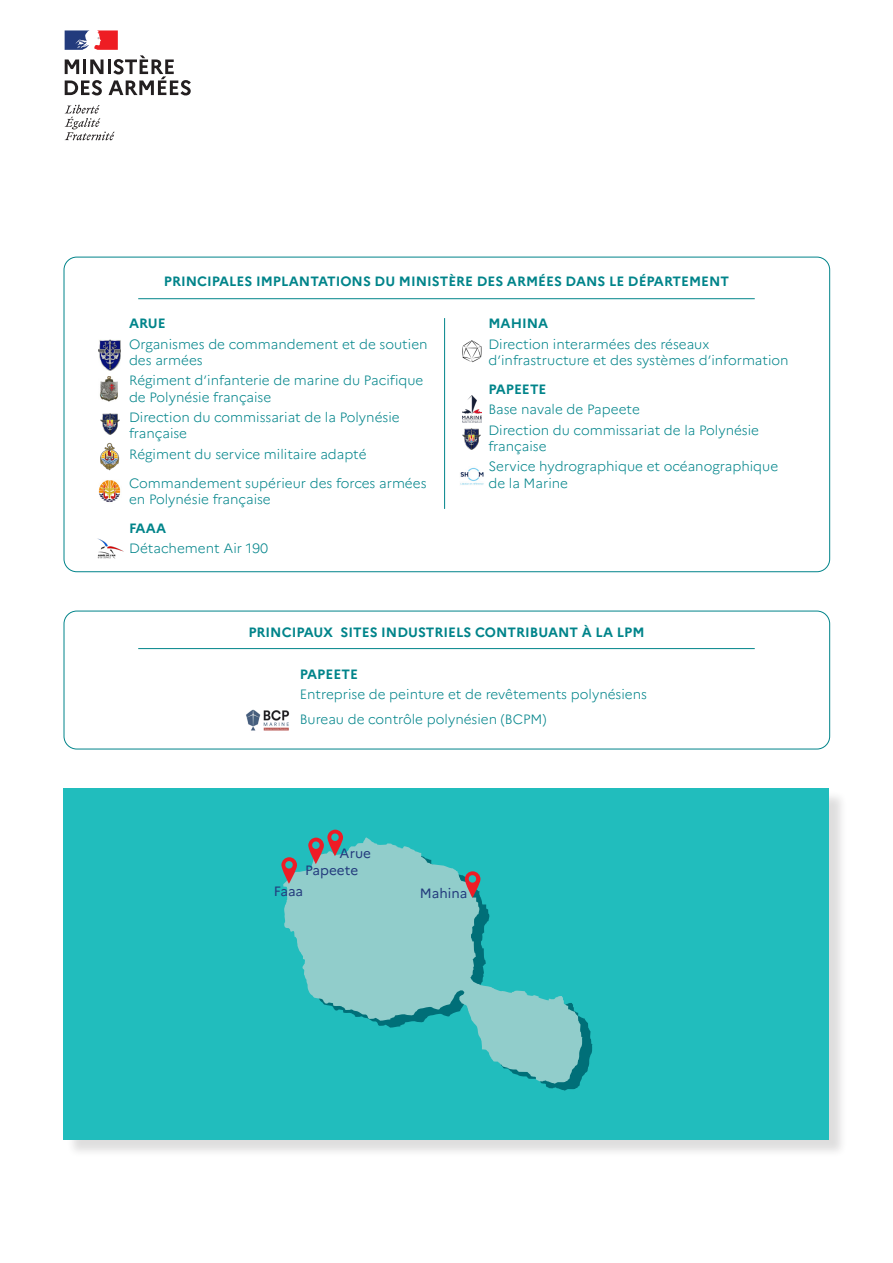
<style>
.page{position:relative;width:893px;height:1263px;background:#fff}
.page>*{position:absolute;margin:0;border:0;box-sizing:border-box;transform-origin:0 0}
.t1{font:300 13.5px/16.2px "Marianne";color:#00848a}
.t2{font:700 13.5px "Marianne";color:#00848a}
.t3{font:13.5px "Marianne";color:#233b7d}
</style>
<div class="page">
<svg style="left:65px;top:105px;width:50px;height:35px"></svg>
<svg style="left:65px;top:30px;width:126px;height:65px"></svg>
<div style="left:66px;top:790px;width:782px;height:368px;background:#231f20;opacity:.15"></div>
<div style="left:64px;top:788px;width:765px;height:352px;background:#21bdbd"></div>
<div style="left:64px;top:611px;width:766px;height:138px;border:1px solid #00848a;border-radius:13px"></div>
<hr style="left:138px;top:648px;width:617px;height:1px;background:#00848a">
<hr style="left:138px;top:298px;width:617px;height:1px;background:#00848a">
<hr style="left:444px;top:318px;width:1px;height:191px;background:#00848a">
<svg style="left:541px;top:1018px;width:51px;height:72px"></svg>
<svg style="left:283px;top:837px;width:299px;height:246px"></svg>
<svg style="left:308px;top:829px;width:35px;height:35px"></svg>
<svg style="left:465px;top:871px;width:16px;height:27px"></svg>
<svg style="left:281px;top:857px;width:16px;height:27px"></svg>
<img style="left:99px;top:340px;width:22px;height:31px">
<img style="left:246px;top:709px;width:43px;height:22px">
<img style="left:462px;top:340px;width:20px;height:23px">
<img style="left:463px;top:395px;width:18px;height:27px">
<img style="left:100px;top:413px;width:19px;height:22px">
<img style="left:462px;top:428px;width:19px;height:22px">
<img style="left:460px;top:467px;width:24px;height:18px">
<img style="left:100px;top:443px;width:20px;height:27px">
<img style="left:98px;top:480px;width:23px;height:23px">
<img style="left:97px;top:539px;width:26px;height:20px">
<img style="left:99px;top:377px;width:19px;height:25px">
<p class="t2" style="left:164px;top:273px;width:567px">PRINCIPALES IMPLANTATIONS DU MINISTÈRE DES ARMÉES DANS LE DÉPARTEMENT</p>
<p class="t2" style="left:129px;top:315px;width:38px">ARUE</p>
<p class="t1" style="left:129px;top:336px;width:300px">Organismes de commandement et de soutien des armées</p>
<p class="t1" style="left:129px;top:372px;width:296px">Régiment d’infanterie de marine du Pacifique de Polynésie française</p>
<p class="t1" style="left:129px;top:409px;width:272px">Direction du commissariat de la Polynésie française</p>
<p class="t1" style="left:129px;top:446px;width:239px">Régiment du service militaire adapté</p>
<p class="t1" style="left:129px;top:475px;width:299px">Commandement supérieur des forces armées en Polynésie française</p>
<p class="t2" style="left:129px;top:520px;width:39px">FAAA</p>
<p class="t1" style="left:129px;top:540px;width:141px">Détachement Air 190</p>
<p class="t2" style="left:488px;top:315px;width:61px">MAHINA</p>
<p class="t1" style="left:488px;top:336px;width:302px">Direction interarmées des réseaux d’infrastructure et des systèmes d’information</p>
<p class="t2" style="left:488px;top:381px;width:60px">PAPEETE</p>
<p class="t1" style="left:488px;top:401px;width:153px">Base navale de Papeete</p>
<p class="t1" style="left:488px;top:422px;width:272px">Direction du commissariat de la Polynésie française</p>
<p class="t1" style="left:488px;top:458px;width:291px">Service hydrographique et océanographique de la Marine</p>
<p class="t2" style="left:248px;top:623px;width:398px">PRINCIPAUX SITES INDUSTRIELS CONTRIBUANT À LA LPM</p>
<p class="t2" style="left:300px;top:666px;width:60px">PAPEETE</p>
<p class="t1" style="left:300px;top:686px;width:349px">Entreprise de peinture et de revêtements polynésiens</p>
<p class="t1" style="left:300px;top:711px;width:248px">Bureau de contrôle polynésien (BCPM)</p>
<p class="t3" style="left:339px;top:845px;width:33px">Arue</p>
<p class="t3" style="left:305px;top:861px;width:55px">Papeete</p>
<p class="t3" style="left:274px;top:883px;width:31px">Faaa</p>
<p class="t3" style="left:420px;top:885px;width:49px">Mahina</p>
</div>
